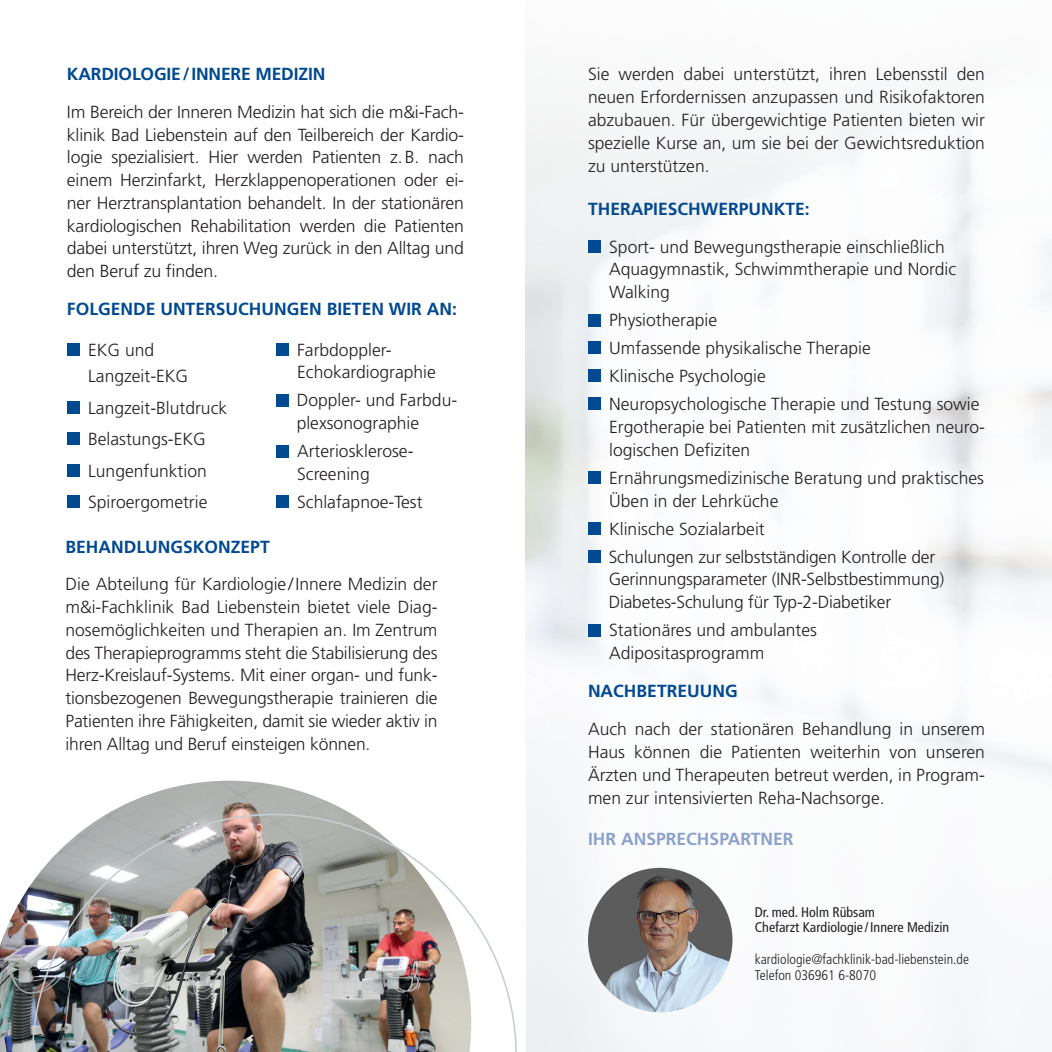
<style>
.page{position:relative;width:1052px;height:1052px;background:#fff}
.page>*{position:absolute;margin:0;border:0;box-sizing:border-box;transform-origin:0 0}
.t1{font:300 17.5px/22.9px "Frutiger LT Pro";color:#231f20}
.t2{font:700 17.5px "Frutiger LT Pro";color:#014990}
.t3{font:700 17.5px "Frutiger LT Pro";color:#8ca2cb}
.t4{font:300 condensed 14px/15.8px "Frutiger LT Pro";color:#231f20}
.t5{font:condensed 14px/15.8px "Frutiger LT Pro";color:#231f20}
</style>
<div class="page">
<img style="left:526px;top:103px;width:526px;height:825px">
<img style="left:701px;top:928px;width:351px;height:124px">
<div style="left:642px;top:1000px;width:59px;height:52px;background:#f6f7f9"></div>
<div style="left:67px;top:343px;width:12px;height:12px;background:#014990"></div>
<div style="left:67px;top:401px;width:12px;height:12px;background:#014990"></div>
<div style="left:67px;top:433px;width:12px;height:12px;background:#014990"></div>
<div style="left:67px;top:464px;width:12px;height:12px;background:#014990"></div>
<div style="left:67px;top:496px;width:12px;height:12px;background:#014990"></div>
<div style="left:276px;top:343px;width:12px;height:12px;background:#014990"></div>
<div style="left:276px;top:394px;width:12px;height:12px;background:#014990"></div>
<div style="left:276px;top:445px;width:12px;height:12px;background:#014990"></div>
<div style="left:276px;top:496px;width:12px;height:12px;background:#014990"></div>
<div style="left:588px;top:240px;width:12px;height:12px;background:#014990"></div>
<div style="left:588px;top:314px;width:12px;height:12px;background:#014990"></div>
<div style="left:588px;top:342px;width:12px;height:12px;background:#014990"></div>
<div style="left:588px;top:370px;width:12px;height:12px;background:#014990"></div>
<div style="left:588px;top:397px;width:12px;height:13px;background:#014990"></div>
<div style="left:588px;top:471px;width:12px;height:13px;background:#014990"></div>
<div style="left:588px;top:522px;width:12px;height:12px;background:#014990"></div>
<div style="left:588px;top:550px;width:12px;height:12px;background:#014990"></div>
<div style="left:588px;top:624px;width:12px;height:12px;background:#014990"></div>
<img style="left:0;top:780px;width:350px;height:272px">
<img style="left:32px;top:813px;width:485px;height:239px">
<img style="left:588px;top:868px;width:144px;height:144px;border-radius:72px">
<p class="t2" style="left:67px;top:64px;width:260px">KARDIOLOGIE / INNERE MEDIZIN</p>
<p class="t1" style="left:67px;top:100px;width:398px;text-align:justify">Im Bereich der Inneren Medizin hat sich die m&amp;i-Fach&shy;klinik Bad Liebenstein auf den Teilbereich der Kardio&shy;logie spezialisiert. Hier werden Patienten z. B. nach einem Herzinfarkt, Herzklappenoperationen oder ei&shy;ner Herztransplantation behandelt. In der stationären kardiologischen Rehabilitation werden die Patienten dabei unterstützt, ihren Weg zurück in den Alltag und den Beruf zu finden.</p>
<p class="t2" style="left:67px;top:298px;width:391px">FOLGENDE UNTERSUCHUNGEN BIETEN WIR AN:</p>
<p class="t1" style="left:88px;top:336px;width:102px;line-height:26.6px">EKG und<br>Langzeit-EKG</p>
<p class="t1" style="left:88px;top:392px;width:141px;line-height:31.5px">Langzeit-Blutdruck<br>Belastungs-EKG<br>Lungenfunktion<br>Spiroergometrie</p>
<p class="t1" style="left:297px;top:338px;width:140px">Farbdoppler-<br>Echokardiographie</p>
<p class="t1" style="left:297px;top:389px;width:162px">Doppler- und Farbdu&shy;plexsonographie</p>
<p class="t1" style="left:297px;top:440px;width:118px">Arteriosklerose-<br>Screening</p>
<p class="t1" style="left:297px;top:491px;width:127px">Schlafapnoe-Test</p>
<p class="t2" style="left:65px;top:536px;width:206px">BEHANDLUNGSKONZEPT</p>
<p class="t1" style="left:65px;top:573px;width:373px;text-align:justify">Die Abteilung für Kardiologie / Innere Medizin der m&amp;i-Fachklinik Bad Liebenstein bietet viele Diag&shy;nosemöglichkeiten und Therapien an. Im Zentrum des Therapieprogramms steht die Stabilisierung des Herz-Kreislauf-Systems. Mit einer organ- und funk&shy;tionsbezogenen Bewegungstherapie trainieren die Patienten ihre Fähigkeiten, damit sie wieder aktiv in ihren Alltag und Beruf einsteigen können.</p>
<p class="t1" style="left:588px;top:63px;width:398px;text-align:justify">Sie werden dabei unterstützt, ihren Lebensstil den neuen Erfordernissen anzupassen und Risikofaktoren abzubauen. Für übergewichtige Patienten bieten wir spezielle Kurse an, um sie bei der Gewichtsreduktion zu unterstützen.</p>
<p class="t2" style="left:588px;top:198px;width:223px">THERAPIESCHWERPUNKTE:</p>
<p class="t1" style="left:609px;top:235px;width:348px">Sport- und Bewegungstherapie einschließlich<br>Aquagymnastik, Schwimmtherapie und Nordic<br>Walking</p>
<p class="t1" style="left:609px;top:306px;width:372px;line-height:27.8px">Physiotherapie<br>Umfassende physikalische Therapie<br>Klinische Psychologie<br>Neuropsychologische Therapie und Testung sowie</p>
<p class="t1" style="left:609px;top:415px;width:377px">Ergotherapie bei Patienten mit zusätzlichen neuro&shy;logischen Defiziten</p>
<p class="t1" style="left:609px;top:466px;width:376px">Ernährungsmedizinische Beratung und praktisches<br>Üben in der Lehrküche</p>
<p class="t1" style="left:609px;top:515px;width:328px;line-height:27.8px">Klinische Sozialarbeit<br>Schulungen zur selbstständigen Kontrolle der</p>
<p class="t1" style="left:609px;top:568px;width:337px">Gerinnungsparameter (INR-Selbstbestimmung)<br>Diabetes-Schulung für Typ-2-Diabetiker</p>
<p class="t1" style="left:609px;top:619px;width:209px">Stationäres und ambulantes<br>Adipositasprogramm</p>
<p class="t2" style="left:588px;top:680px;width:151px">NACHBETREUUNG</p>
<p class="t1" style="left:588px;top:717px;width:398px;text-align:justify">Auch nach der stationären Behandlung in unserem Haus können die Patienten weiterhin von unseren Ärzten und Therapeuten betreut werden, in Program&shy;men zur intensivierten Reha-Nachsorge.</p>
<p class="t3" style="left:588px;top:828px;width:207px">IHR ANSPRECHSPARTNER</p>
<p class="t5" style="left:755px;top:904px;width:196px">Dr. med. Holm Rübsam<br>Chefarzt Kardiologie / Innere Medizin</p>
<p class="t4" style="left:755px;top:951px;width:216px">kardiologie@fachklinik-bad-liebenstein.de<br>Telefon 036961 6-8070</p>
</div>
